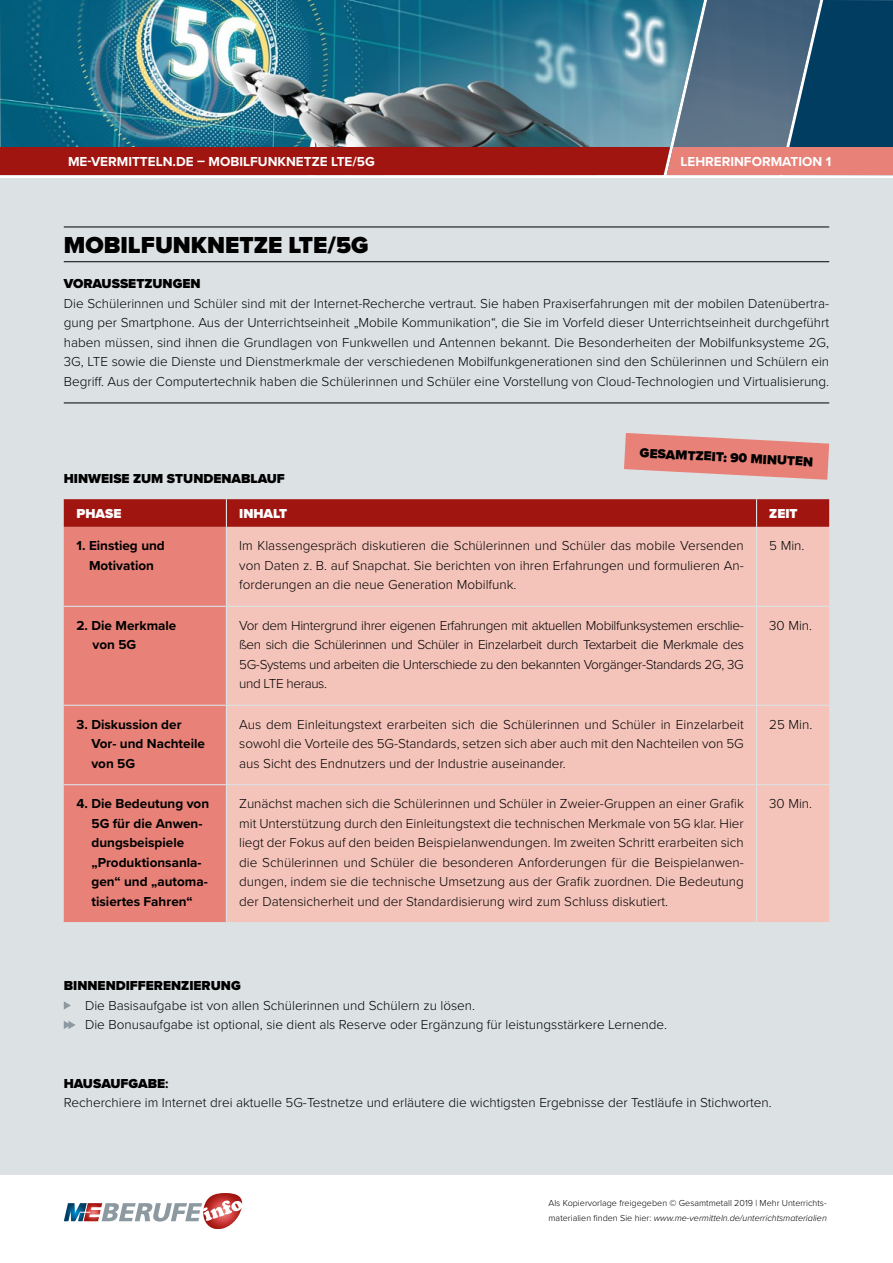
<style>
.page{position:relative;width:893px;height:1263px;background:#fff}
.page>*{position:absolute;margin:0;border:0;box-sizing:border-box;transform-origin:0 0}
.t1{font:900 24px "Proxima Nova";color:#000}
.t2{font:300 13.5px/19.5px "Proxima Nova";color:#000;text-align:justify}
.t3{font:700 13.5px/19.5px "Proxima Nova";color:#000}
.t4{font:900 13.5px "Proxima Nova";color:#000}
.t5{font:700 13.5px "Proxima Nova";color:#fff}
.t6{font:900 13.5px "Proxima Nova";color:#fff}
.t7{font:300 9px/14.4px "Proxima Nova";color:#000}
.s1{font-weight:900}
.s2{font-weight:700}
.s3{font-style:italic}
</style>
<div class="page">
<div style="left:0;top:179px;width:893px;height:996px;background:#dce1e4"></div>
<div style="left:64px;top:527px;width:162px;height:395px;background:#e88279"></div>
<div style="left:227px;top:527px;width:602px;height:395px;background:#f4c4bb"></div>
<hr style="left:756px;top:527px;width:1px;height:79px;background:#dce1e4">
<hr style="left:64px;top:606px;width:162px;height:1px;background:#dce1e4">
<hr style="left:226px;top:606px;width:530px;height:1px;background:#dce1e4">
<hr style="left:756px;top:606px;width:73px;height:1px;background:#dce1e4">
<hr style="left:756px;top:607px;width:1px;height:98px;background:#dce1e4">
<hr style="left:64px;top:705px;width:162px;height:1px;background:#dce1e4">
<hr style="left:226px;top:705px;width:530px;height:1px;background:#dce1e4">
<hr style="left:756px;top:705px;width:73px;height:1px;background:#dce1e4">
<hr style="left:756px;top:706px;width:1px;height:78px;background:#dce1e4">
<hr style="left:64px;top:784px;width:162px;height:1px;background:#dce1e4">
<hr style="left:226px;top:784px;width:530px;height:1px;background:#dce1e4">
<hr style="left:756px;top:784px;width:73px;height:1px;background:#dce1e4">
<hr style="left:756px;top:785px;width:1px;height:137px;background:#dce1e4">
<svg style="left:64px;top:499px;width:765px;height:28px;background:#a11712"></svg>
<hr style="left:64px;top:227px;width:765px;height:1px;background:#000">
<hr style="left:64px;top:261px;width:765px;height:1px;background:#000">
<hr style="left:64px;top:403px;width:765px;height:1px;background:#000">
<svg style="left:624px;top:433px;width:205px;height:47px"></svg>
<svg style="left:64px;top:1001px;width:7px;height:9px"></svg>
<svg style="left:64px;top:1021px;width:12px;height:8px"></svg>
<svg style="left:64px;top:1193px;width:179px;height:36px"></svg>
<img style="left:0;top:0;width:893px;height:175px">
<p class="t5" style="left:68px;top:152px;width:308px">ME-VERMITTELN.DE – MOBILFUNKNETZE LTE/5G</p>
<p class="t5" style="left:680px;top:152px;width:152px">LEHRERINFORMATION 1</p>
<h1 class="t1" style="left:64px;top:227px;width:306px">MOBILFUNKNETZE LTE/5G</h1>
<p class="t4" style="left:64px;top:273px;width:138px">VORAUSSETZUNGEN</p>
<p class="t2" style="left:64px;top:293px;width:767px">Die Schülerinnen und Schüler sind mit der Internet-Recherche vertraut. Sie haben Praxiserfahrungen mit der mobilen Datenübertra&shy;gung per Smartphone. Aus der Unterrichtseinheit „Mobile Kommunikation“, die Sie im Vorfeld dieser Unterrichtseinheit durchgeführt haben müssen, sind ihnen die Grundlagen von Funkwellen und Antennen bekannt. Die Besonderheiten der Mobilfunksysteme 2G, 3G, LTE sowie die Dienste und Dienstmerkmale der verschiedenen Mobilfunkgenerationen sind den Schülerinnen und Schülern ein Begriff. Aus der Computertechnik haben die Schülerinnen und Schüler eine Vorstellung von Cloud-Technologien und Virtualisierung.</p>
<p class="t4" style="left:64px;top:468px;width:223px">HINWEISE ZUM STUNDENABLAUF</p>
<p class="t4" style="left:640px;top:443px;width:175px;rotate:3deg">GESAMTZEIT: 90 MINUTEN</p>
<p class="t6" style="left:77px;top:504px;width:46px">PHASE</p>
<p class="t6" style="left:239px;top:504px;width:49px">INHALT</p>
<p class="t6" style="left:769px;top:504px;width:30px">ZEIT</p>
<p class="t3" style="left:77px;top:536px;width:90px;text-align:center">1. Einstieg und<br>Motivation</p>
<p class="t2" style="left:239px;top:535px;width:506px">Im Klassengespräch diskutieren die Schülerinnen und Schüler das mobile Versenden von Daten z. B. auf Snapchat. Sie berichten von ihren Erfahrungen und formulieren An&shy;forderungen an die neue Generation Mobilfunk.</p>
<p class="t2" style="left:769px;top:535px;width:37px">5 Min.</p>
<p class="t3" style="left:92px;top:615px;width:85px;text-indent:-16px">2. Die Merkmale von 5G</p>
<p class="t2" style="left:239px;top:615px;width:506px">Vor dem Hintergrund ihrer eigenen Erfahrungen mit aktuellen Mobilfunksystemen erschlie&shy;ßen sich die Schülerinnen und Schüler in Einzelarbeit durch Textarbeit die Merkmale des 5G-Systems und arbeiten die Unterschiede zu den bekannten Vorgänger-Standards 2G, 3G und LTE heraus.</p>
<p class="t2" style="left:769px;top:615px;width:44px">30 Min.</p>
<p class="t3" style="left:91px;top:714px;width:115px;text-indent:-15px">3. Diskussion der<br>Vor- und Nachteile von 5G</p>
<p class="t2" style="left:239px;top:714px;width:506px">Aus dem Einleitungstext erarbeiten sich die Schülerinnen und Schüler in Einzelarbeit sowohl die Vorteile des 5G-Standards, setzen sich aber auch mit den Nachteilen von 5G aus Sicht des Endnutzers und der Industrie auseinander.</p>
<p class="t2" style="left:769px;top:714px;width:45px">25 Min.</p>
<p class="t3" style="left:92px;top:793px;width:119px;text-indent:-15px">4. Die Bedeutung von<br>5G für die Anwen&shy;dungsbeispiele „Produktionsanla&shy;gen“ und „automa&shy;tisiertes Fahren“</p>
<p class="t2" style="left:239px;top:793px;width:506px">Zunächst machen sich die Schülerinnen und Schüler in Zweier-Gruppen an einer Grafik mit Unterstützung durch den Einleitungstext die technischen Merkmale von 5G klar. Hier liegt der Fokus auf den beiden Beispielanwendungen. Im zweiten Schritt erarbeiten sich die Schülerinnen und Schüler die besonderen Anforderungen für die Beispielanwen&shy;dungen, indem sie die technische Umsetzung aus der Grafik zuordnen. Die Bedeutung der Datensicherheit und der Standardisierung wird zum Schluss diskutiert.</p>
<p class="t2" style="left:769px;top:793px;width:44px">30 Min.</p>
<p class="t4" style="left:64px;top:975px;width:179px">BINNENDIFFERENZIERUNG</p>
<p class="t2" style="left:85px;top:995px;width:583px">Die Basisaufgabe ist von allen Schülerinnen und Schülern zu lösen.<br>Die Bonusaufgabe ist optional, sie dient als Reserve oder Ergänzung für leistungsstärkere Lernende.</p>
<p class="t2" style="left:64px;top:1073px;width:709px"><span class="s1">HAUSAUFGABE</span><span class="s2">:<br></span>Recherchiere im Internet drei aktuelle 5G-Testnetze und erläutere die wichtigsten Ergebnisse der Testläufe in Stichworten.</p>
<p class="t7" style="left:549px;top:1196px;width:280px">Als Kopiervorlage freigegeben © Gesamtmetall 2019 | Mehr Unterrichts&shy;materialien finden Sie hier: <span class="s3">www.me-vermitteln.de/unterrichtsmaterialien</span></p>
</div>
